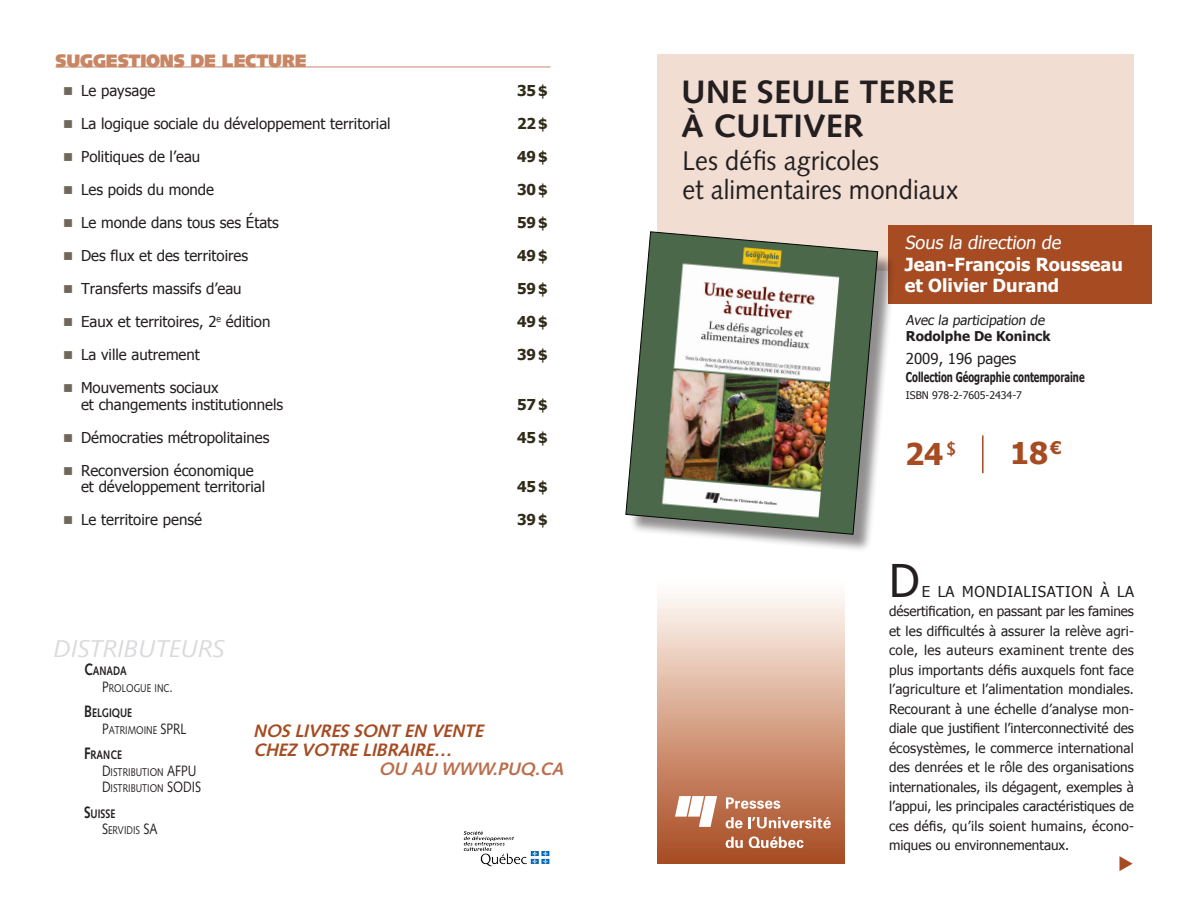
<style>
.page{position:relative;width:1188px;height:918px;background:#fff}
.page>*{position:absolute;margin:0;border:0;box-sizing:border-box;transform-origin:0 0}
.t1{font:45px "Tahoma";color:#231f20}
.t2{font:700 32.4px/34.5px "Syntax LT";color:#231f20;scale:1.06 1}
.t3{font:700 30px "Tahoma";color:#a64b22}
.t4{font:27px/28.5px "Syntax LT";color:#231f20;scale:.95 1}
.t5{font:italic 24.3px "Syntax LT";letter-spacing:-.01em;color:#d9dadc}
.t6{font:italic 700 18px/19.5px "Syntax LT";color:#a64b22}
.t7{font:700 18px/21.6px "Tahoma";color:#fff}
.t8{font:900 18px "Syntax LT";letter-spacing:-.01em;color:#c88665}
.t9{font:18px "Tahoma";color:#fff}
.t10{font:italic 700 18px "Syntax LT";color:#bb6e4c}
.t11{font:15px/16.5px "Tahoma";color:#231f20}
.t12{font:700 15px "Tahoma";color:#312b19}
.t13{font:15px "Tahoma";letter-spacing:.05em;color:#231f20}
.t14{font:13.5px/19.5px "Tahoma";color:#231f20;text-align:justify}
.t15{font:700 13.5px "Tahoma";color:#231f20;scale:.7 1}
.t16{font:700 13.5px "Tahoma";color:#231f20}
.t17{font:700 12.3px "Syntax LT";color:#231f20;scale:.8 1}
.t18{font:11.25px/16.5px "Syntax LT";color:#231f20;scale:.8 1}
.t19{font:10.5px "Tahoma";color:#231f20}
.s1{color:#6f6759}
.s2{font-size:16.5px}
.s3{font-size:15px}
</style>
<div class="page">
<div style="left:657px;top:577px;width:187px;height:287px;background:linear-gradient(to bottom,#fffffe,#a9491c)"></div>
<div style="left:657px;top:54px;width:477px;height:217px;background:#f1ddd1"></div>
<svg style="left:675px;top:796px;width:42px;height:31px"></svg>
<svg style="left:726px;top:837px;width:17px;height:11px"></svg>
<svg style="left:749px;top:836px;width:54px;height:12px"></svg>
<svg style="left:726px;top:817px;width:105px;height:11px"></svg>
<svg style="left:726px;top:797px;width:54px;height:12px"></svg>
<img style="left:463px;top:831px;width:87px;height:35px">
<div style="left:888px;top:225px;width:264px;height:79px;background:#a64b22"></div>
<div style="left:628px;top:234px;width:268px;height:318px;background:#231f20;opacity:.5"></div>
<img style="left:625px;top:231px;width:253px;height:304px">
<hr style="left:56px;top:67px;width:495px;height:1px;background:#c88665">
<hr style="left:982px;top:435px;width:2px;height:38px;background:#a64b22">
<h3 class="t8" style="left:56px;top:50px;width:253px">SUGGESTIONS DE LECTURE</h3>
<p class="t11" style="left:63px;top:82px;width:94px"><span class="s1">■</span> Le paysage</p>
<p class="t12" style="left:517px;top:81px;width:32px">35$</p>
<p class="t11" style="left:63px;top:115px;width:329px"><span class="s1">■</span> La logique sociale du développement territorial</p>
<p class="t12" style="left:517px;top:114px;width:32px">22$</p>
<p class="t11" style="left:63px;top:148px;width:139px"><span class="s1">■</span> Politiques de l’eau</p>
<p class="t12" style="left:517px;top:147px;width:32px">49$</p>
<p class="t11" style="left:63px;top:181px;width:152px"><span class="s1">■</span> Les poids du monde</p>
<p class="t12" style="left:517px;top:180px;width:32px">30$</p>
<p class="t11" style="left:63px;top:214px;width:217px"><span class="s1">■</span> Le monde dans tous ses États</p>
<p class="t12" style="left:517px;top:213px;width:32px">59$</p>
<p class="t11" style="left:63px;top:247px;width:187px"><span class="s1">■</span> Des flux et des territoires</p>
<p class="t12" style="left:517px;top:246px;width:32px">49$</p>
<p class="t11" style="left:63px;top:280px;width:180px"><span class="s1">■</span> Transferts massifs d’eau</p>
<p class="t12" style="left:517px;top:279px;width:32px">59$</p>
<p class="t11" style="left:63px;top:313px;width:209px"><span class="s1">■</span> Eaux et territoires, 2<sup>e</sup> édition</p>
<p class="t12" style="left:517px;top:312px;width:32px">49$</p>
<p class="t11" style="left:63px;top:346px;width:138px"><span class="s1">■</span> La ville autrement</p>
<p class="t12" style="left:517px;top:345px;width:32px">39$</p>
<p class="t11" style="left:81px;top:379px;width:204px;text-indent:-18px"><span class="s1">■</span> Mouvements sociaux<br>et changements institutionnels</p>
<p class="t12" style="left:517px;top:395px;width:32px">57$</p>
<p class="t11" style="left:63px;top:428px;width:208px"><span class="s1">■</span> Démocraties métropolitaines</p>
<p class="t12" style="left:517px;top:428px;width:32px">45$</p>
<p class="t11" style="left:81px;top:461px;width:186px;text-indent:-18px"><span class="s1">■</span> Reconversion économique et développement territorial</p>
<p class="t12" style="left:517px;top:477px;width:32px">45$</p>
<p class="t11" style="left:63px;top:511px;width:140px"><span class="s1">■</span> Le territoire pensé</p>
<p class="t12" style="left:517px;top:510px;width:32px">39$</p>
<h3 class="t5" style="left:54px;top:634px;width:172px">DISTRIBUTEURS</h3>
<p class="t17" style="left:84px;top:664px;width:55px"><span class="s2">C</span>ANADA</p>
<p class="t18" style="left:102px;top:680px;width:90px"><span class="s3">P</span>ROLOGUE INC<span class="s3">.</span></p>
<p class="t17" style="left:84px;top:706px;width:62px"><span class="s2">B</span>ELGIQUE</p>
<p class="t18" style="left:102px;top:722px;width:98px"><span class="s3">P</span>ATRIMOINE <span class="s3">SPRL</span></p>
<p class="t17" style="left:84px;top:748px;width:49px"><span class="s2">F</span>RANCE</p>
<p class="t18" style="left:102px;top:764px;width:125px"><span class="s3">D</span>ISTRIBUTION <span class="s3">AFPU<br>D</span>ISTRIBUTION <span class="s3">SODIS</span></p>
<p class="t17" style="left:84px;top:807px;width:41px"><span class="s2">S</span>UISSE</p>
<p class="t18" style="left:102px;top:822px;width:70px"><span class="s3">S</span>ERVIDIS <span class="s3">SA</span></p>
<h3 class="t6" style="left:253px;top:721px;width:236px">NOS LIVRES SONT EN VENTE<br>CHEZ VOTRE LIBRAIRE…</h3>
<h3 class="t10" style="left:379px;top:759px;width:191px">OU AU WWW.PUQ.CA</h3>
<h2 class="t2" style="left:681px;top:74px;width:260px">UNE SEULE TERRE<br>À CULTIVER</h2>
<h3 class="t4" style="left:682px;top:147px;width:292px">Les défis agricoles<br>et alimentaires mondiaux</h3>
<h3 class="t9" style="left:905px;top:231px;width:160px">Sous la direction de</h3>
<h3 class="t7" style="left:905px;top:253px;width:220px">Jean-François Rousseau et Olivier Durand</h3>
<p class="t14" style="left:906px;top:310px;width:142px">Avec la participation de</p>
<p class="t16" style="left:906px;top:328px;width:146px">Rodolphe De Koninck</p>
<p class="t11" style="left:906px;top:350px;width:112px">2009, 196 pages</p>
<p class="t15" style="left:906px;top:368px;width:257px">Collection Géographie contemporaine</p>
<p class="t19" style="left:906px;top:388px;width:118px">ISBN 978-2-7605-2434-7</p>
<h3 class="t3" style="left:905px;top:435px;width:53px">24<sup>$</sup></h3>
<h3 class="t3" style="left:1010px;top:434px;width:53px">18<sup>€</sup></h3>
<h1 class="t1" style="left:889px;top:552px;width:32px">D</h1>
<p class="t13" style="left:922px;top:582px;width:214px">e la mondialisation à la</p>
<p class="t14" style="left:889px;top:601px;width:246px">désertification, en passant par les famines et les difficultés à assurer la relève agri&shy;cole, les auteurs examinent trente des plus importants défis auxquels font face l’agriculture et l’alimentation mondiales.<br>Recourant à une échelle d’analyse mon&shy;diale que justifient l’interconnectivité des écosystèmes, le commerce international des denrées et le rôle des organisations internationales, ils dégagent, exemples à l’appui, les principales caractéristiques de ces défis, qu’ils soient humains, écono&shy;miques ou environnementaux.</p>
</div>
